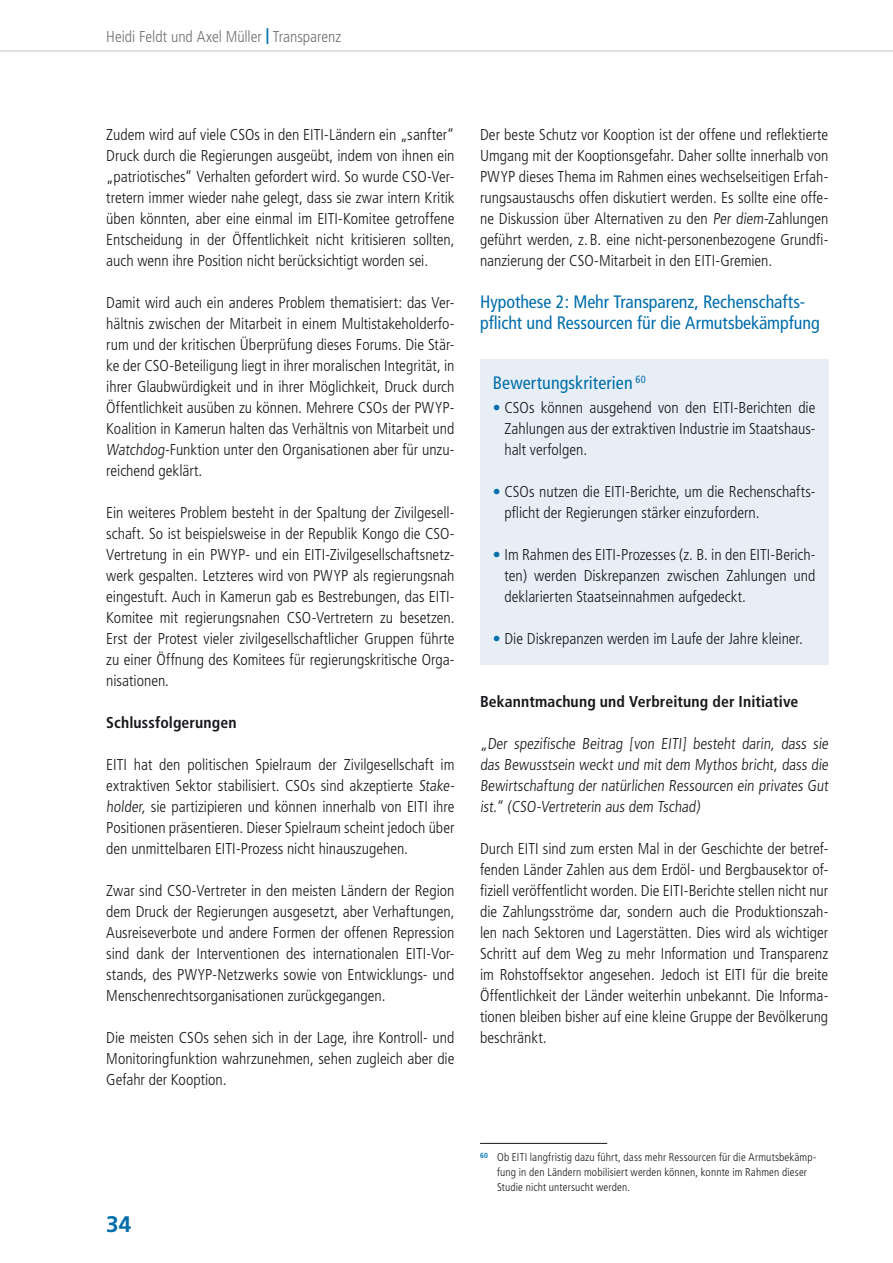
<style>
.page{position:relative;width:893px;height:1263px;background:#fff}
.page>*{position:absolute;margin:0;border:0;box-sizing:border-box;transform-origin:0 0}
.t1{font:700 22.5px "Frutiger";color:#006eab}
.t2{font:condensed 18px/21px "Frutiger";letter-spacing:-.005em;color:#006eab}
.t3{font:300 condensed 15.75px/21px "Frutiger";color:#1a171c;text-align:justify}
.t4{font:700 condensed 15.75px "Frutiger";letter-spacing:.005em;color:#1a171c}
.t5{font:300 condensed 15.75px "Frutiger";color:#707172}
.t6{font:300 condensed 11.25px/15px "Frutiger";letter-spacing:.01em;color:#1a171c}
.s1{font-weight:700;font-stretch:normal;color:#006eab}
.s2{font-weight:400;color:#006eab}
</style>
<div class="page">
<hr style="left:0;top:51px;width:893px;height:1px;background:#c2c3c4">
<div style="left:480px;top:359px;width:349px;height:306px;background:#e7eef6"></div>
<hr style="left:480px;top:1143px;width:127px;height:1px;background:#1a171c">
<p class="t5" style="left:106px;top:27px;width:236px">Heidi Feldt und Axel Müller <span class="s1">|</span> Transparenz</p>
<p class="t3" style="left:106px;top:124px;width:350px">Zudem wird auf viele CSOs in den EITI-Ländern ein „sanfter“ Druck durch die Regierungen ausgeübt, indem von ihnen ein „patriotisches“ Verhalten gefordert wird. So wurde CSO-Ver&shy;tretern immer wieder nahe gelegt, dass sie zwar intern Kritik üben könnten, aber eine einmal im EITI-Komitee getroffene Entscheidung in der Öffentlichkeit nicht kritisieren sollten, auch wenn ihre Position nicht berücksichtigt worden sei.</p>
<p class="t3" style="left:106px;top:292px;width:350px">Damit wird auch ein anderes Problem thematisiert: das Ver&shy;hältnis zwischen der Mitarbeit in einem Multistakeholderfo&shy;rum und der kritischen Überprüfung dieses Forums. Die Stär&shy;ke der CSO-Beteiligung liegt in ihrer moralischen Integrität, in ihrer Glaubwürdigkeit und in ihrer Möglichkeit, Druck durch Öffentlichkeit ausüben zu können. Mehrere CSOs der PWYP-Koalition in Kamerun halten das Verhältnis von Mitarbeit und Watchdog-Funktion unter den Organisationen aber für unzu&shy;reichend geklärt.</p>
<p class="t3" style="left:106px;top:502px;width:350px">Ein weiteres Problem besteht in der Spaltung der Zivilgesell&shy;schaft. So ist beispielsweise in der Republik Kongo die CSO-Vertretung in ein PWYP- und ein EITI-Zivilgesellschaftsnetz&shy;werk gespalten. Letzteres wird von PWYP als regierungsnah eingestuft. Auch in Kamerun gab es Bestrebungen, das EITI-Komitee mit regierungsnahen CSO-Vertretern zu besetzen.<br>Erst der Protest vieler zivilgesellschaftlicher Gruppen führte zu einer Öffnung des Komitees für regierungskritische Orga&shy;nisationen.</p>
<p class="t4" style="left:106px;top:713px;width:132px">Schlussfolgerungen</p>
<p class="t3" style="left:106px;top:754px;width:352px;text-align:left">EITI hat den politischen Spielraum der Zivilgesellschaft im extraktiven Sektor stabilisiert. CSOs sind akzeptierte Stake&shy;holder, sie partizipieren und können innerhalb von EITI ihre Positionen präsentieren. Dieser Spielraum scheint jedoch über den unmittelbaren EITI-Prozess nicht hinauszugehen.</p>
<p class="t3" style="left:106px;top:880px;width:350px">Zwar sind CSO-Vertreter in den meisten Ländern der Region dem Druck der Regierungen ausgesetzt, aber Verhaftungen, Ausreiseverbote und andere Formen der offenen Repression sind dank der Interventionen des internationalen EITI-Vor&shy;stands, des PWYP-Netzwerks sowie von Entwicklungs- und Menschenrechtsorganisationen zurückgegangen.</p>
<p class="t3" style="left:106px;top:1027px;width:350px">Die meisten CSOs sehen sich in der Lage, ihre Kontroll- und Monitoringfunktion wahrzunehmen, sehen zugleich aber die Gefahr der Kooption.</p>
<h1 class="t1" style="left:106px;top:1211px;width:27px">34</h1>
<p class="t3" style="left:480px;top:124px;width:350px">Der beste Schutz vor Kooption ist der offene und reflektierte Umgang mit der Kooptionsgefahr. Daher sollte innerhalb von PWYP dieses Thema im Rahmen eines wechselseitigen Erfah&shy;rungsaustauschs offen diskutiert werden. Es sollte eine offe&shy;ne Diskussion über Alternativen zu den Per diem-Zahlungen geführt werden, z. B. eine nicht-personenbezogene Grundfi&shy;nanzierung der CSO-Mitarbeit in den EITI-Gremien.</p>
<p class="t2" style="left:480px;top:291px;width:341px">Hypothese 2: Mehr Transparenz, Rechenschafts&shy;pflicht und Ressourcen für die Armutsbekämpfung</p>
<p class="t2" style="left:493px;top:372px;width:154px">Bewertungskriterien <sup>60</sup></p>
<p class="t3" style="left:504px;top:397px;width:313px;text-indent:-12px"><span class="s2">•</span> CSOs können ausgehend von den EITI-Berichten die Zahlungen aus der extraktiven Industrie im Staatshaus&shy;halt verfolgen.</p>
<p class="t3" style="left:504px;top:481px;width:313px;text-indent:-12px"><span class="s2">•</span> CSOs nutzen die EITI-Berichte, um die Rechenschafts&shy;pflicht der Regierungen stärker einzufordern.</p>
<p class="t3" style="left:504px;top:544px;width:313px;text-indent:-12px"><span class="s2">•</span> Im Rahmen des EITI-Prozesses (z. B. in den EITI-Berich&shy;ten) werden Diskrepanzen zwischen Zahlungen und deklarierten Staatseinnahmen aufgedeckt.</p>
<p class="t3" style="left:493px;top:628px;width:312px"><span class="s2">•</span> Die Diskrepanzen werden im Laufe der Jahre kleiner.</p>
<p class="t4" style="left:480px;top:692px;width:320px">Bekanntmachung und Verbreitung der Initiative</p>
<p class="t3" style="left:480px;top:733px;width:352px">„Der spezifische Beitrag [von EITI] besteht darin, dass sie das Bewusstsein weckt und mit dem Mythos bricht, dass die Bewirtschaftung der natürlichen Ressourcen ein privates Gut ist.“ (CSO-Vertreterin aus dem Tschad)</p>
<p class="t3" style="left:480px;top:838px;width:350px">Durch EITI sind zum ersten Mal in der Geschichte der betref&shy;fenden Länder Zahlen aus dem Erdöl- und Bergbausektor of&shy;fiziell veröffentlicht worden. Die EITI-Berichte stellen nicht nur die Zahlungsströme dar, sondern auch die Produktionszah&shy;len nach Sektoren und Lagerstätten. Dies wird als wichtiger Schritt auf dem Weg zu mehr Information und Transparenz im Rohstoffsektor angesehen. Jedoch ist EITI für die breite Öffentlichkeit der Länder weiterhin unbekannt. Die Informa&shy;tionen bleiben bisher auf eine kleine Gruppe der Bevölkerung beschränkt.</p>
<p class="t6" style="left:497px;top:1149px;width:321px;text-indent:-17px"><sup>60</sup> Ob EITI langfristig dazu führt, dass mehr Ressourcen für die Armutsbekämp&shy;fung in den Ländern mobilisiert werden können, konnte im Rahmen dieser<br>Studie nicht untersucht werden.</p>
</div>
